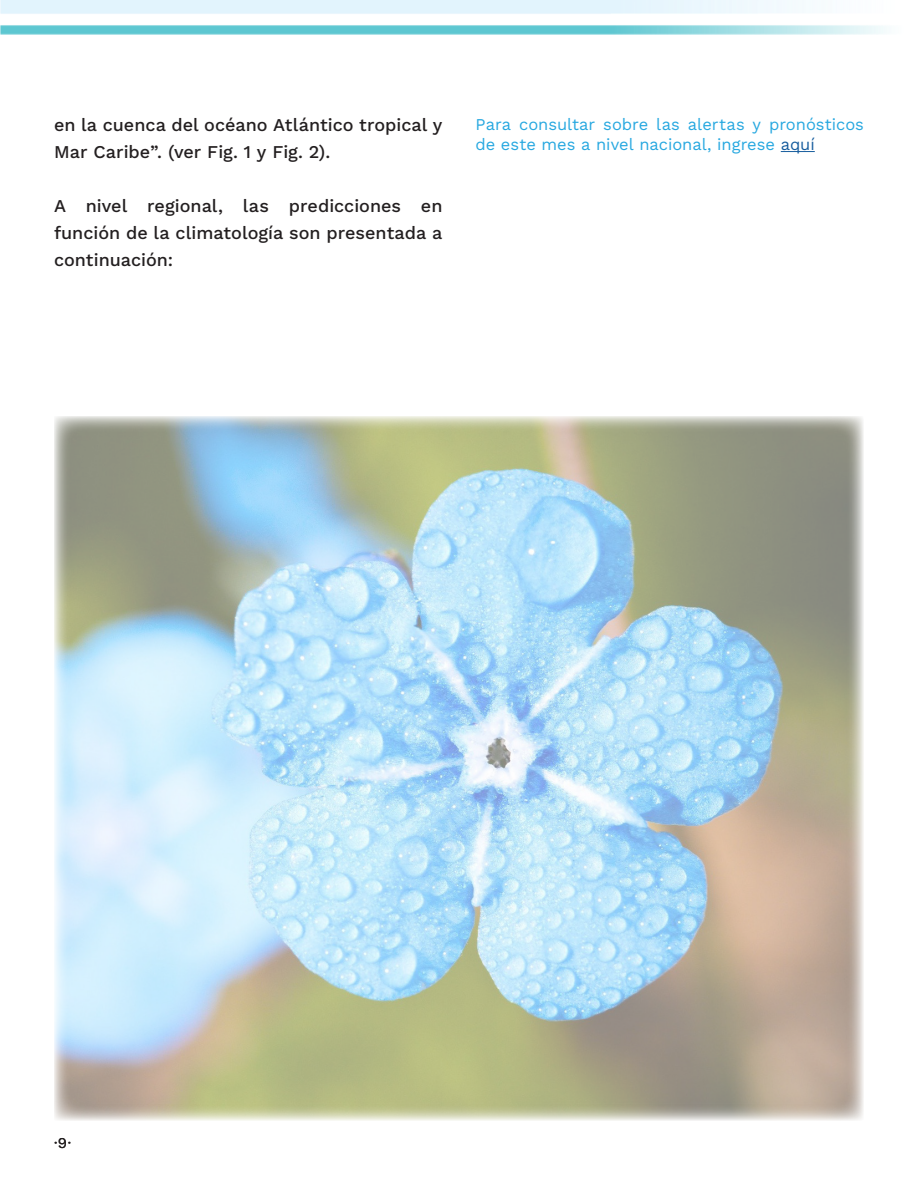
<style>
.page{position:relative;width:918px;height:1188px;background:#fff}
.page>*{position:absolute;margin:0;border:0;box-sizing:border-box;transform-origin:0 0}
.t1{font:18px/27px "Work Sans";color:#231f20}
.t2{font:16.5px/19.8px "Work Sans";color:#27a8e0}
.t3{font:15px "Work Sans";color:#231f20}
.s1{color:#175d9e}
</style>
<div class="page">
<img style="left:0;top:0;width:886px;height:34px">
<hr style="left:781px;top:151px;width:34px;height:1px;background:#175d9e">
<img style="left:54px;top:416px;width:810px;height:704px">
<p class="t1" style="left:54px;top:111px;width:390px">en la cuenca del océano Atlántico tropical y<br>Mar Caribe”. (ver Fig. 1 y Fig. 2).</p>
<p class="t1" style="left:54px;top:192px;width:390px;text-align:justify">A nivel regional, las predicciones en función de la climatología son presentada a continuación:</p>
<p class="t2" style="left:476px;top:114px;width:390px">Para consultar sobre las alertas y pronósticos de este mes a nivel nacional, ingrese <span class="s1">aquí</span></p>
<p class="t3" style="left:54px;top:1131px;width:19px">·9·</p>
</div>
